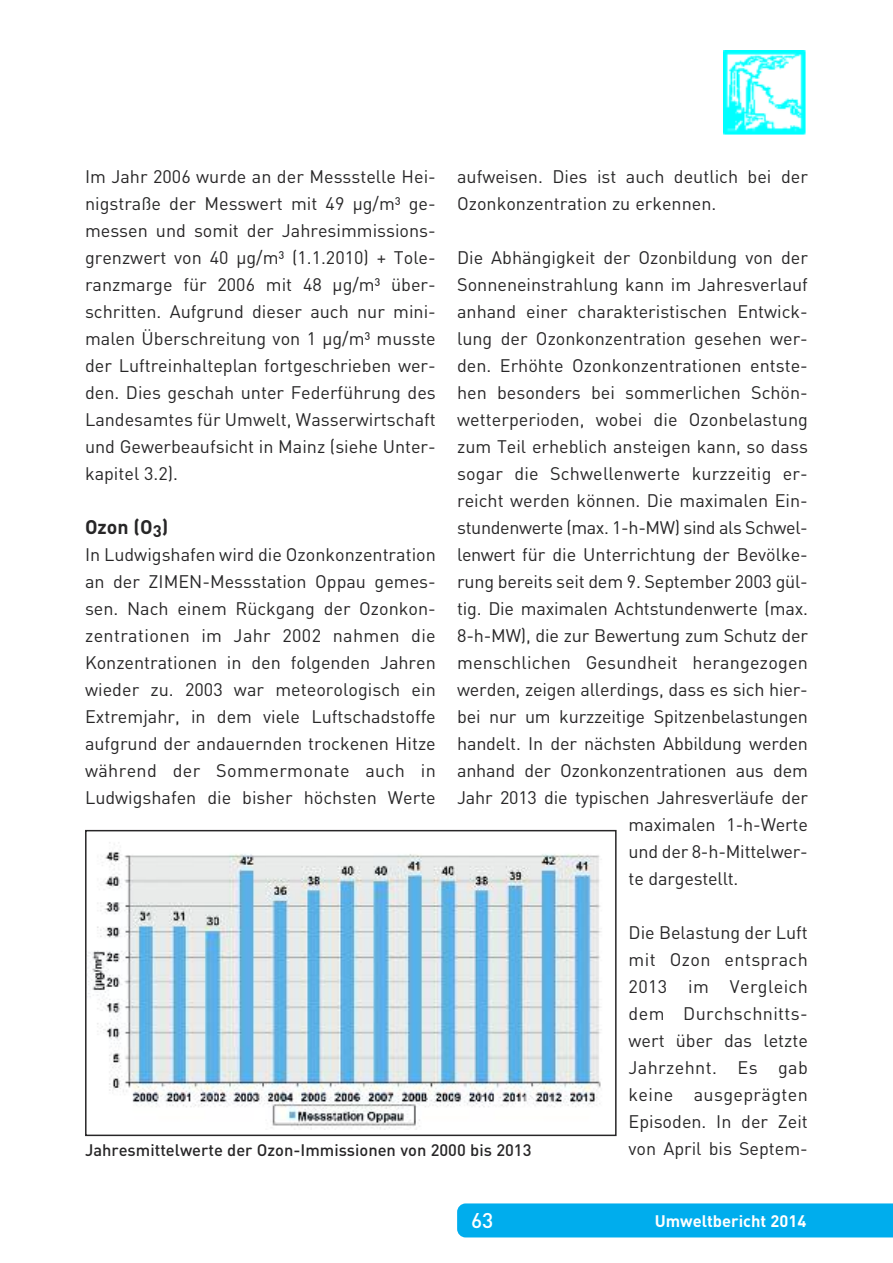
<style>
.page{position:relative;width:893px;height:1263px;background:#fff}
.page>*{position:absolute;margin:0;border:0;box-sizing:border-box;transform-origin:0 0}
.t1{font:500 21px "DIN Offc";color:#fff}
.t2{font:700 19.5px "DIN Offc";color:#272627}
.t3{font:18px/27px "DIN Offc";color:#272627;text-align:justify}
.t4{font:18px "DIN Offc";letter-spacing:-.02em;color:#272627}
.t5{font:500 16.5px "DIN Offc";color:#272627}
.t6{font:700 16.5px "DIN Offc";color:#fff}
</style>
<div class="page">
<img style="left:724px;top:50px;width:82px;height:84px">
<div style="left:457px;top:1203px;width:436px;height:34px;background:#00aded"></div>
<img style="left:88px;top:842px;width:513px;height:287px">
<div style="left:85px;top:830px;width:532px;height:306px;border:2px solid #272627"></div>
<p class="t3" style="left:85px;top:163px;width:352px">Im Jahr 2006 wurde an der Messstelle Hei&shy;nigstraße der Messwert mit 49 µg/m³ ge&shy;messen und somit der Jahresimmissions&shy;grenzwert von 40 μg/m³ (1.1.2010) + Tole&shy;ranzmarge für 2006 mit 48 μg/m³ über&shy;schritten. Aufgrund dieser auch nur mini&shy;malen Überschreitung von 1 μg/m³ musste der Luftreinhalteplan fortgeschrieben wer&shy;den. Dies geschah unter Federführung des Landesamtes für Umwelt, Wasserwirtschaft und Gewerbeaufsicht in Mainz (siehe Unter&shy;kapitel 3.2).</p>
<p class="t2" style="left:85px;top:514px;width:85px">Ozon (O<sub>3</sub>)</p>
<p class="t3" style="left:85px;top:541px;width:352px">In Ludwigshafen wird die Ozonkonzentration an der ZIMEN-Messstation Oppau gemes&shy;sen. Nach einem Rückgang der Ozonkon&shy;zentrationen im Jahr 2002 nahmen die Konzentrationen in den folgenden Jahren wieder zu. 2003 war meteorologisch ein Extremjahr, in dem viele Luftschadstoffe aufgrund der andauernden trockenen Hitze während der Sommermonate auch in Ludwigshafen die bisher höchsten Werte</p>
<p class="t3" style="left:457px;top:163px;width:352px">aufweisen. Dies ist auch deutlich bei der<br>Ozonkonzentration zu erkennen.</p>
<p class="t3" style="left:457px;top:244px;width:352px">Die Abhängigkeit der Ozonbildung von der</p>
<p class="t3" style="left:457px;top:271px;width:352px">Sonneneinstrahlung kann im Jahresverlauf</p>
<p class="t3" style="left:457px;top:298px;width:352px">anhand einer charakteristischen Entwick-</p>
<p class="t3" style="left:457px;top:325px;width:352px">lung der Ozonkonzentration gesehen wer-</p>
<p class="t3" style="left:457px;top:352px;width:352px">den. Erhöhte Ozonkonzentrationen entste-</p>
<p class="t3" style="left:457px;top:379px;width:352px">hen besonders bei sommerlichen Schön-</p>
<p class="t3" style="left:457px;top:406px;width:352px">wetterperioden, wobei die Ozonbelastung</p>
<p class="t3" style="left:457px;top:433px;width:352px">zum Teil erheblich ansteigen kann, so dass</p>
<p class="t3" style="left:457px;top:460px;width:352px">sogar die Schwellenwerte kurzzeitig er-</p>
<p class="t3" style="left:457px;top:487px;width:352px">reicht werden können. Die maximalen Ein-</p>
<p class="t4" style="left:457px;top:517px;width:352px">stundenwerte (max. 1-h-MW) sind als Schwel-</p>
<p class="t3" style="left:457px;top:541px;width:352px">lenwert für die Unterrichtung der Bevölke-</p>
<p class="t3" style="left:457px;top:568px;width:352px">rung bereits seit dem 9. September 2003 gül-</p>
<p class="t3" style="left:457px;top:595px;width:352px">tig. Die maximalen Achtstundenwerte (max.</p>
<p class="t3" style="left:457px;top:622px;width:352px">8-h-MW), die zur Bewertung zum Schutz der</p>
<p class="t3" style="left:457px;top:649px;width:352px">menschlichen Gesundheit herangezogen</p>
<p class="t3" style="left:457px;top:676px;width:352px">werden, zeigen allerdings, dass es sich hier-</p>
<p class="t3" style="left:457px;top:703px;width:352px">bei nur um kurzzeitige Spitzenbelastungen</p>
<p class="t3" style="left:457px;top:730px;width:352px">handelt. In der nächsten Abbildung werden</p>
<p class="t3" style="left:457px;top:757px;width:352px">anhand der Ozonkonzentrationen aus dem</p>
<p class="t3" style="left:457px;top:784px;width:352px">Jahr 2013 die typischen Jahresverläufe der</p>
<p class="t3" style="left:629px;top:811px;width:181px">maximalen 1-h-Werte</p>
<p class="t3" style="left:629px;top:838px;width:181px">und der 8-h-Mittelwer-</p>
<p class="t3" style="left:629px;top:865px;width:111px">te dargestellt.</p>
<p class="t3" style="left:629px;top:919px;width:181px">Die Belastung der Luft mit Ozon entsprach 2013 im Vergleich dem Durchschnitts&shy;wert über das letzte Jahrzehnt. Es gab keine ausgeprägten Episoden. In der Zeit von April bis Septem-</p>
<p class="t5" style="left:85px;top:1140px;width:448px">Jahresmittelwerte der Ozon-Immissionen von 2000 bis 2013</p>
<p class="t1" style="left:471px;top:1207px;width:24px">63</p>
<p class="t6" style="left:655px;top:1210px;width:153px">Umweltbericht 2014</p>
</div>
